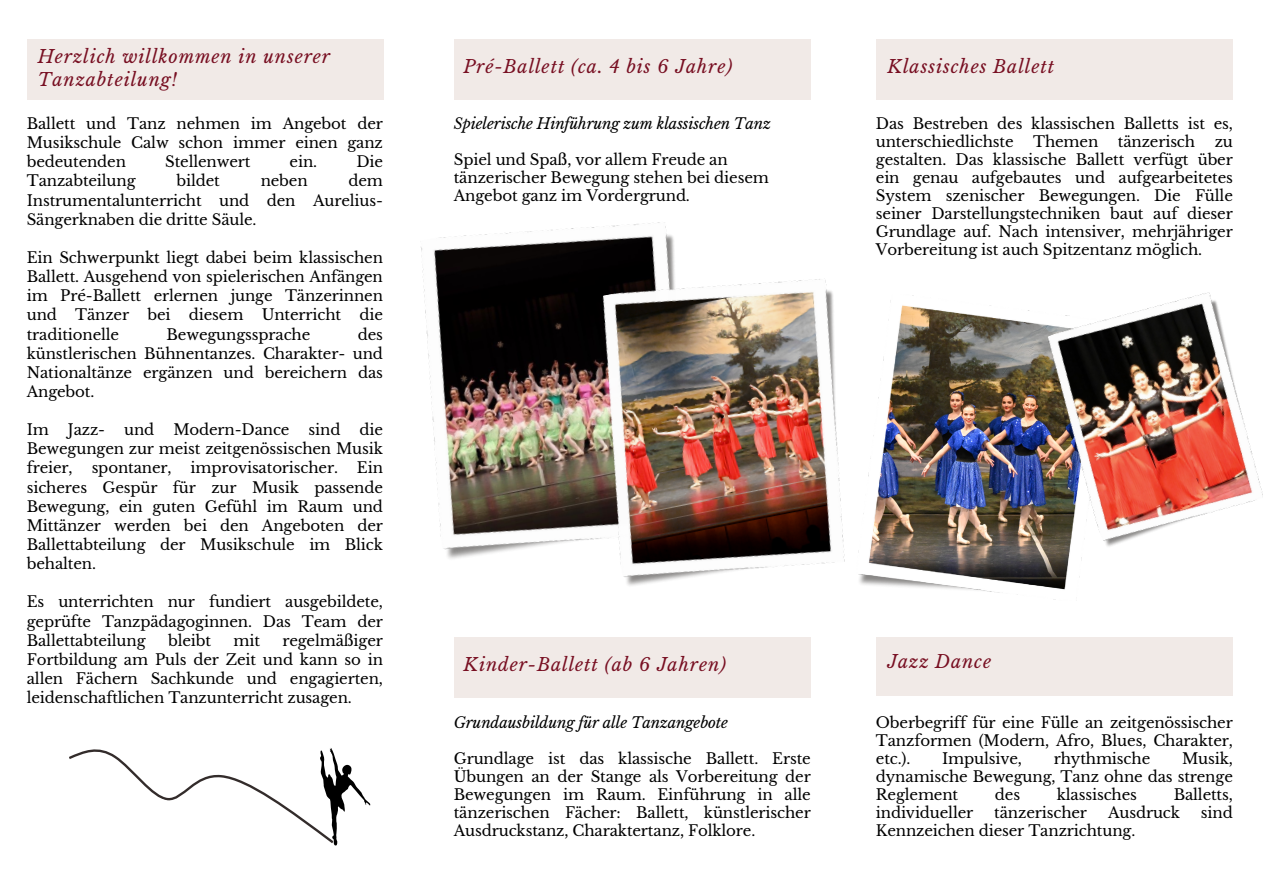
<style>
.page{position:relative;width:1263px;height:894px;background:#fff}
.page>*{position:absolute;margin:0;border:0;box-sizing:border-box;transform-origin:0 0}
.t1{font:italic 17.85px/22.5px "Libre Baskerville";letter-spacing:.05em;color:#780f22}
.t2{font:15px/19px "Libre Baskerville";letter-spacing:-.01em;color:#000;text-align:justify}
.t3{font:italic 15px "Libre Baskerville";letter-spacing:-.01em;color:#000}
</style>
<div class="page">
<div style="left:27px;top:39px;width:357px;height:60px;background:#f1eae7"></div>
<div style="left:454px;top:39px;width:357px;height:60px;background:#f1eae7"></div>
<div style="left:876px;top:39px;width:357px;height:60px;background:#f1eae7"></div>
<img style="left:421px;top:222px;width:253px;height:337px">
<div style="left:454px;top:637px;width:357px;height:60px;background:#f1eae7"></div>
<img style="left:887px;top:295px;width:195px;height:305px">
<div style="left:876px;top:637px;width:357px;height:58px;background:#f1eae7"></div>
<img style="left:1023px;top:292px;width:240px;height:268px">
<img style="left:568px;top:251px;width:319px;height:335px">
<svg style="left:69px;top:748px;width:302px;height:98px"></svg>
<p class="t1" style="left:38px;top:45px;width:294px">Herzlich willkommen in unserer<br>Tanzabteilung!</p>
<p class="t2" style="left:27px;top:114px;width:358px">Ballett und Tanz nehmen im Angebot der Musikschule Calw schon immer einen ganz bedeutenden</p>
<p class="t2" style="left:165px;top:152px;width:87px">Stellenwert</p>
<p class="t2" style="left:290px;top:152px;width:29px">ein.</p>
<p class="t2" style="left:356px;top:152px;width:28px">Die</p>
<p class="t2" style="left:27px;top:172px;width:110px">Tanzabteilung</p>
<p class="t2" style="left:176px;top:172px;width:45px">bildet</p>
<p class="t2" style="left:261px;top:172px;width:49px">neben</p>
<p class="t2" style="left:27px;top:172px;width:358px;text-indent:322px">dem Instrumentalunterricht und den Aurelius-Sängerknaben die dritte Säule.</p>
<p class="t2" style="left:27px;top:248px;width:358px">Ein Schwerpunkt liegt dabei beim klassischen Ballett. Ausgehend von spielerischen Anfängen im Pré-Ballett erlernen junge Tänzerinnen und Tänzer bei diesem Unterricht die traditionelle</p>
<p class="t2" style="left:27px;top:324px;width:358px;text-indent:331px">des künstlerischen Bühnentanzes. Charakter- und Nationaltänze ergänzen und bereichern das Angebot.</p>
<p class="t2" style="left:27px;top:420px;width:24px">Im</p>
<p class="t2" style="left:68px;top:420px;width:39px">Jazz-</p>
<p class="t2" style="left:124px;top:420px;width:32px">und</p>
<p class="t2" style="left:173px;top:420px;width:118px">Modern-Dance</p>
<p class="t2" style="left:309px;top:420px;width:33px">sind</p>
<p class="t2" style="left:167px;top:324px;width:145px">Bewegungssprache</p>
<p class="t2" style="left:27px;top:420px;width:358px;text-indent:333px">die Bewegungen zur meist zeitgenössischen Musik freier,</p>
<p class="t2" style="left:92px;top:458px;width:81px">spontaner,</p>
<p class="t2" style="left:190px;top:458px;width:149px">improvisatorischer.</p>
<p class="t2" style="left:27px;top:458px;width:358px;text-indent:330px">Ein sicheres Gespür für zur Musik passende Bewegung, ein guten Gefühl im Raum und Mittänzer werden bei den Angeboten der Ballettabteilung der Musikschule im Blick behalten.</p>
<p class="t2" style="left:27px;top:592px;width:358px">Es unterrichten nur fundiert ausgebildete, geprüfte Tanzpädagoginnen. Das Team der Ballettabteilung</p>
<p class="t2" style="left:27px;top:630px;width:358px;text-indent:256px">regelmäßiger Fortbildung am Puls der Zeit und kann so in allen Fächern Sachkunde und engagierten, leidenschaftlichen Tanzunterricht zusagen.</p>
<p class="t2" style="left:168px;top:630px;width:45px">bleibt</p>
<p class="t2" style="left:233px;top:630px;width:28px">mit</p>
<p class="t1" style="left:463px;top:55px;width:270px">Pré-Ballett (ca. 4 bis 6 Jahre)</p>
<p class="t3" style="left:454px;top:114px;width:319px">Spielerische Hinführung zum klassischen Tanz</p>
<p class="t2" style="left:454px;top:150px;width:317px;line-height:18px;text-align:left">Spiel und Spaß, vor allem Freude an tänzerischer Bewegung stehen bei diesem<br>Angebot ganz im Vordergrund.</p>
<p class="t1" style="left:887px;top:55px;width:168px">Klassisches Ballett</p>
<p class="t2" style="left:876px;top:114px;width:359px;line-height:18px">Das Bestreben des klassischen Balletts ist es, unterschiedlichste</p>
<p class="t2" style="left:1033px;top:132px;width:67px">Themen</p>
<p class="t2" style="left:1118px;top:132px;width:79px">tänzerisch</p>
<p class="t2" style="left:876px;top:132px;width:359px;line-height:18px;text-indent:339px">zu gestalten. Das klassische Ballett verfügt über ein genau aufgebautes und aufgearbeitetes System szenischer Bewegungen. Die Fülle seiner Darstellungstechniken baut auf dieser Grundlage auf. Nach intensiver, mehrjähriger Vorbereitung ist auch Spitzentanz möglich.</p>
<p class="t1" style="left:463px;top:653px;width:264px">Kinder-Ballett (ab 6 Jahren)</p>
<p class="t3" style="left:454px;top:713px;width:276px">Grundausbildung für alle Tanzangebote</p>
<p class="t2" style="left:454px;top:749px;width:359px;line-height:18px">Grundlage ist das klassische Ballett. Erste Übungen an der Stange als Vorbereitung der Bewegungen im Raum. Einführung in alle tänzerischen Fächer: Ballett, künstlerischer Ausdruckstanz, Charaktertanz, Folklore.</p>
<p class="t1" style="left:887px;top:650px;width:105px">Jazz Dance</p>
<p class="t2" style="left:876px;top:713px;width:359px;line-height:18px">Oberbegriff für eine Fülle an zeitgenössischer Tanzformen (Modern, Afro, Blues, Charakter, etc.).</p>
<p class="t2" style="left:876px;top:749px;width:359px;line-height:18px;text-indent:306px">Musik, dynamische Bewegung, Tanz ohne das strenge Reglement</p>
<p class="t2" style="left:942px;top:748px;width:81px">Impulsive,</p>
<p class="t2" style="left:1054px;top:748px;width:98px">rhythmische</p>
<p class="t2" style="left:995px;top:784px;width:27px">des</p>
<p class="t2" style="left:1057px;top:784px;width:82px">klassisches</p>
<p class="t2" style="left:1174px;top:784px;width:61px">Balletts,</p>
<p class="t2" style="left:876px;top:802px;width:99px">individueller</p>
<p class="t2" style="left:994px;top:802px;width:94px">tänzerischer</p>
<p class="t2" style="left:1108px;top:802px;width:74px">Ausdruck</p>
<p class="t2" style="left:1201px;top:802px;width:33px">sind</p>
<p class="t2" style="left:876px;top:820px;width:261px">Kennzeichen dieser Tanzrichtung.</p>
</div>
